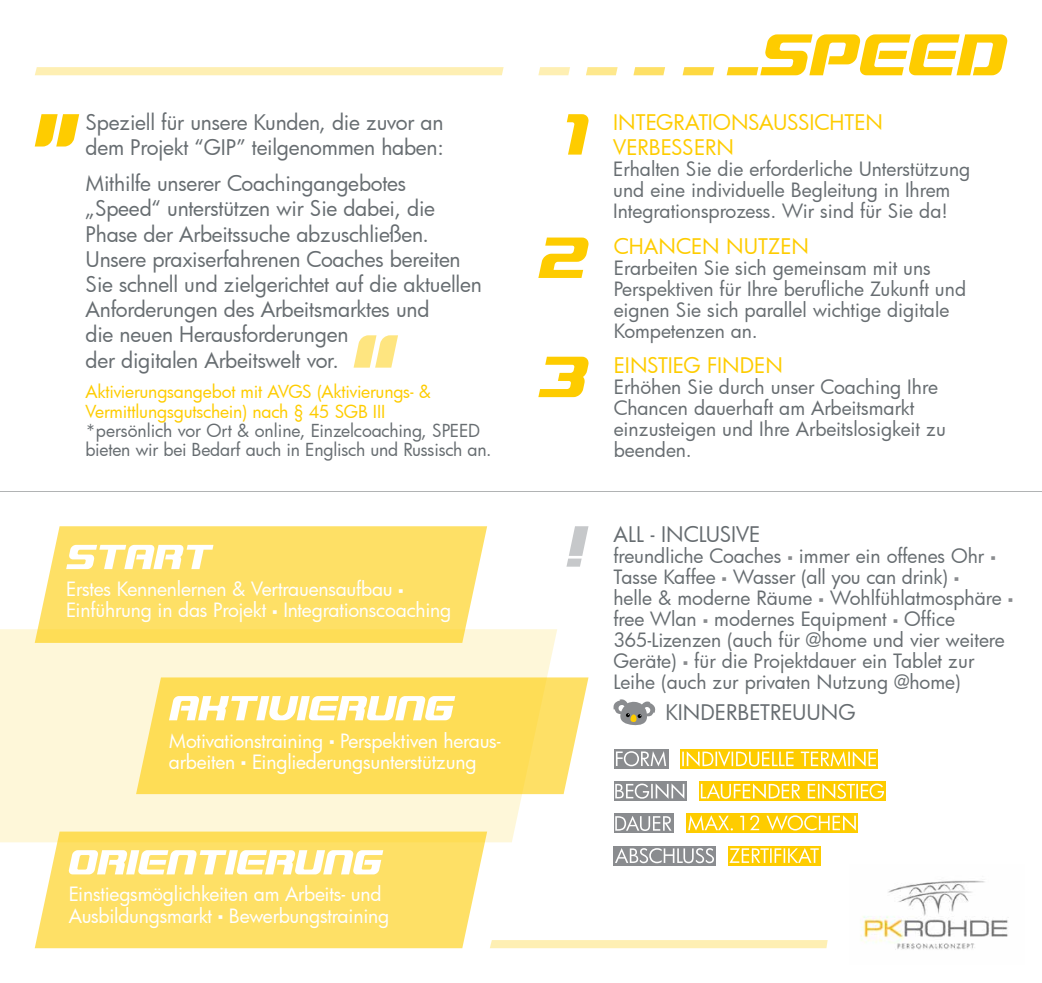
<style>
.page{position:relative;width:1042px;height:983px;background:#fff}
.page>*{position:absolute;margin:0;border:0;box-sizing:border-box;transform-origin:0 0}
.t1{font:21px/25.2px "Futura";letter-spacing:-.01em;color:#676d71}
.t2{font:21px/25.2px "Futura";color:#fecc00}
.t3{font:19.25px/21px "Futura";color:#676d71}
.t4{font:19.25px/21px "Futura";letter-spacing:-.01em;color:#fff}
.t5{font:17.5px/19.2px "Futura";letter-spacing:-.01em;color:#676d71}
.t6{font:17.5px/19.2px "Futura";letter-spacing:-.01em;color:#fecc00}
</style>
<div class="page">
<img style="left:860px;top:880px;width:148px;height:70px">
<svg style="left:613px;top:699px;width:43px;height:26px"></svg>
<svg style="left:687px;top:813px;width:171px;height:19px"></svg>
<svg style="left:688px;top:815px;width:168px;height:15px;background:#fed83d"></svg>
<div style="left:490px;top:940px;width:337px;height:7px;background:#feefb3"></div>
<div style="left:0;top:629px;width:557px;height:213px;background:#fef7d9"></div>
<svg style="left:35px;top:526px;width:452px;height:116px;background:#fee16d"></svg>
<svg style="left:35px;top:67px;width:469px;height:8px;background:#feefb4"></svg>
<svg style="left:726px;top:34px;width:281px;height:41px"></svg>
<svg style="left:682px;top:67px;width:32px;height:8px"></svg>
<svg style="left:633px;top:67px;width:32px;height:8px"></svg>
<svg style="left:586px;top:67px;width:31px;height:8px"></svg>
<hr style="left:0;top:491px;width:1042px;height:1px;background:#b1b3b4">
<div style="left:728px;top:845px;width:92px;height:20px;background:linear-gradient(to right,#fecc00,#fecc00)"></div>
<div style="left:614px;top:845px;width:102px;height:20px;background:#8a8c8f"></div>
<div style="left:614px;top:813px;width:59px;height:20px;background:linear-gradient(to right,#8a8c8f,#8a8c8f)"></div>
<svg style="left:615px;top:815px;width:56px;height:15px"></svg>
<svg style="left:615px;top:848px;width:99px;height:15px"></svg>
<svg style="left:729px;top:847px;width:90px;height:15px"></svg>
<svg style="left:699px;top:781px;width:187px;height:19px"></svg>
<div style="left:681px;top:748px;width:197px;height:20px;background:#fecc00"></div>
<svg style="left:682px;top:751px;width:194px;height:15px"></svg>
<svg style="left:701px;top:783px;width:183px;height:15px"></svg>
<svg style="left:614px;top:781px;width:73px;height:19px"></svg>
<div style="left:614px;top:748px;width:54px;height:20px;background:#8a8c8f"></div>
<svg style="left:616px;top:751px;width:50px;height:15px"></svg>
<svg style="left:615px;top:783px;width:69px;height:15px"></svg>
<svg style="left:566px;top:526px;width:22px;height:40px"></svg>
<svg style="left:66px;top:544px;width:147px;height:25px"></svg>
<svg style="left:35px;top:114px;width:44px;height:32px"></svg>
<svg style="left:538px;top:67px;width:32px;height:8px"></svg>
<svg style="left:136px;top:677px;width:452px;height:116px;background:#fedf61"></svg>
<svg style="left:35px;top:831px;width:452px;height:116px;background:#fee16e"></svg>
<svg style="left:169px;top:696px;width:286px;height:24px"></svg>
<svg style="left:69px;top:850px;width:314px;height:24px"></svg>
<svg style="left:538px;top:237px;width:50px;height:41px"></svg>
<svg style="left:567px;top:114px;width:21px;height:40px"></svg>
<svg style="left:538px;top:356px;width:50px;height:41px"></svg>
<svg style="left:353px;top:335px;width:45px;height:32px"></svg>
<svg style="left:399px;top:589px;width:4px;height:4px"></svg>
<svg style="left:273px;top:610px;width:4px;height:4px"></svg>
<svg style="left:330px;top:740px;width:4px;height:4px"></svg>
<svg style="left:242px;top:761px;width:4px;height:4px"></svg>
<p class="t1" style="left:86px;top:109px;width:360px">Speziell für unsere Kunden, die zuvor an dem Projekt “GIP” teilgenommen haben:</p>
<p class="t1" style="left:86px;top:170px;width:398px">Mithilfe unserer Coachingangebotes „Speed“ unterstützen wir Sie dabei, die Phase der Arbeitssuche abzuschließen.<br>Unsere praxiserfahrenen Coaches bereiten Sie schnell und zielgerichtet auf die aktuellen Anforderungen des Arbeitsmarktes und<br>die neuen Herausforderungen<br>der digitalen Arbeitswelt vor.</p>
<p class="t6" style="left:86px;top:382px;width:347px">Aktivierungsangebot mit AVGS (Aktivierungs- &amp;<br>Vermittlungsgutschein) nach § 45 SGB III</p>
<p class="t5" style="left:86px;top:420px;width:407px">*persönlich vor Ort &amp; online, Einzelcoaching, SPEED bieten wir bei Bedarf auch in Englisch und Russisch an.</p>
<p class="t4" style="left:66px;top:578px;width:387px">Erstes Kennenlernen &amp; Vertrauensaufbau<br>Einführung in das Projekt Integrationscoaching</p>
<p class="t4" style="left:169px;top:729px;width:333px">Motivationstraining Perspektiven heraus&shy;arbeiten Eingliederungsunterstützung</p>
<p class="t4" style="left:69px;top:883px;width:322px">Einstiegsmöglichkeiten am Arbeits- und<br>Ausbildungsmarkt Bewerbungstraining</p>
<p class="t2" style="left:613px;top:109px;width:271px">INTEGRATIONSAUSSICHTEN<br>VERBESSERN</p>
<p class="t3" style="left:613px;top:158px;width:359px">Erhalten Sie die erforderliche Unterstützung und eine individuelle Begleitung in Ihrem<br>Integrationsprozess. Wir sind für Sie da!</p>
<p class="t2" style="left:614px;top:233px;width:197px">CHANCEN NUTZEN</p>
<p class="t3" style="left:614px;top:256px;width:354px">Erarbeiten Sie sich gemeinsam mit uns Perspektiven für Ihre berufliche Zukunft und eignen Sie sich parallel wichtige digitale Kompetenzen an.</p>
<p class="t2" style="left:614px;top:352px;width:171px">EINSTIEG FINDEN</p>
<p class="t3" style="left:614px;top:375px;width:334px">Erhöhen Sie durch unser Coaching Ihre<br>Chancen dauerhaft am Arbeitsmarkt einzusteigen und Ihre Arbeitslosigkeit zu beenden.</p>
<p class="t1" style="left:613px;top:521px;width:148px">ALL - INCLUSIVE</p>
<p class="t3" style="left:613px;top:545px;width:393px">freundliche Coaches immer ein offenes Ohr Tasse Kaffee Wasser (all you can drink)<br>helle &amp; moderne Räume Wohlfühlatmosphäre free Wlan modernes Equipment Office 365-Lizenzen (auch für @home und vier weitere Geräte) für die Projektdauer ein Tablet zur Leihe (auch zur privaten Nutzung @home)</p>
<p class="t1" style="left:665px;top:699px;width:192px">KINDERBETREUUNG</p>
</div>
